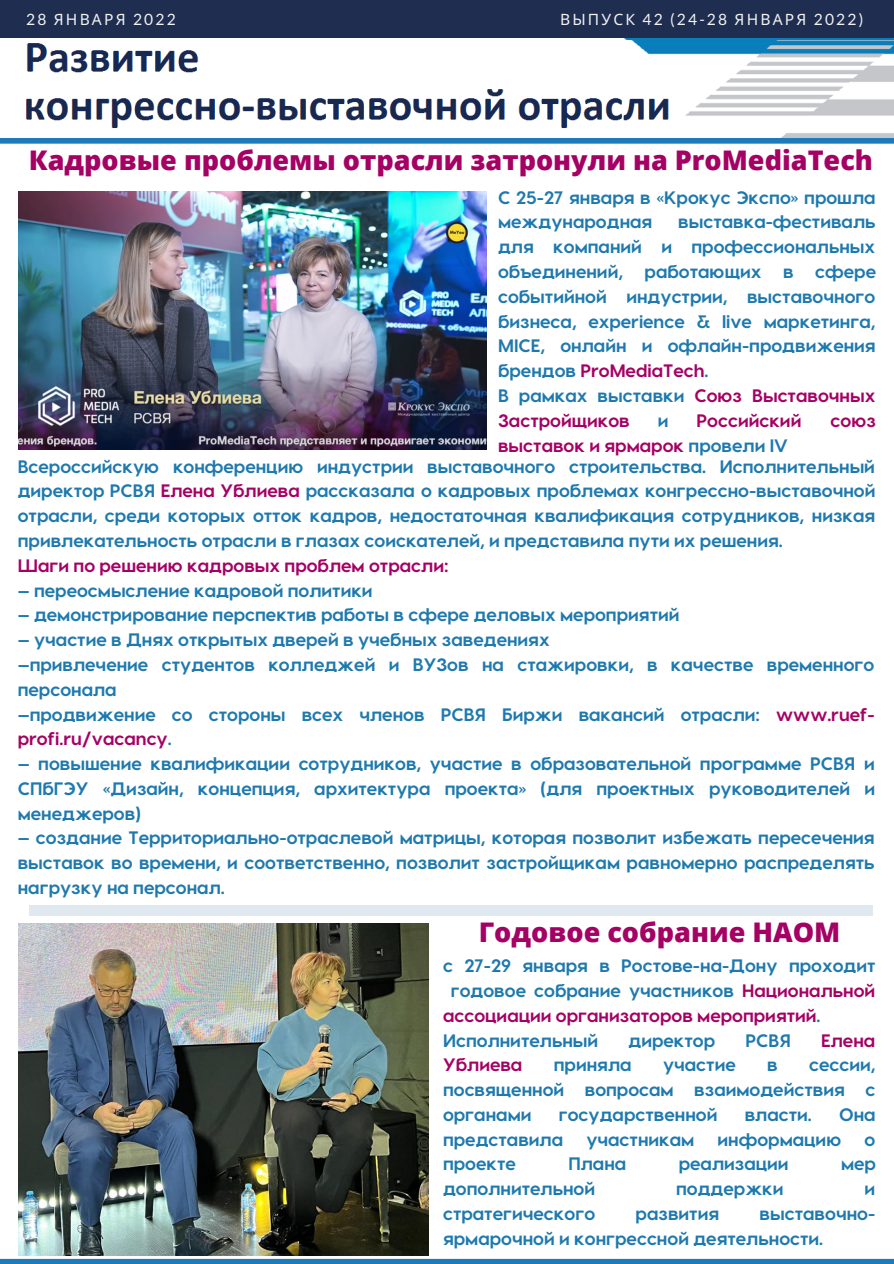
<style>
.page{position:relative;width:894px;height:1264px;background:#fff}
.page>*{position:absolute;margin:0;border:0;box-sizing:border-box;transform-origin:0 0}
.t1{font:800 27px "Open Sans";color:#a50064}
.t2{font:700 18px/24.8px "Visby CF";color:#1e79ae;text-align:justify}
.t3{font:700 18px/24.8px "Visby CF";color:#a50064}
.t4{font:15.6px "Lato";letter-spacing:.14em;color:#f2f2f2}
.s1{font-family:"Noto Sans"}
.s2{color:#a50064}
.s3{color:#1e79ae}
</style>
<div class="page">
<div style="left:0;top:0;width:893px;height:38px;background:#1e2d50"></div>
<img style="left:624px;top:38px;width:269px;height:3px">
<div style="left:29px;top:905px;width:843px;height:10px;background:#e0e8f0"></div>
<div style="left:1px;top:1258px;width:892px;height:5px;background:#1b7bbb"></div>
<img style="left:25px;top:41px;width:868px;height:97px">
<div style="left:0;top:138px;width:893px;height:6px;background:#1b7bbb"></div>
<img style="left:18px;top:192px;width:468px;height:258px">
<img style="left:18px;top:923px;width:410px;height:332px">
<p class="t4" style="left:26px;top:10px;width:151px">28 <span class="s1">ЯНВАРЯ</span> 2022</p>
<p class="t4" style="left:560px;top:10px;width:305px"><span class="s1">ВЫПУСК</span> 42 (24-28 <span class="s1">ЯНВАРЯ</span> 2022)</p>
<p class="t1" style="left:29px;top:141px;width:845px">Кадровые проблемы отрасли затронули на ProMediaTech</p>
<p class="t2" style="left:498px;top:184px;width:379px">С 25-27 января в «Крокус Экспо» прошла международная</p>
<p class="t2" style="left:498px;top:209px;width:379px;text-indent:180px">выставка-фестиваль для компаний и профессиональных объединений, работающих в сфере событийной индустрии, выставочного бизнеса, experience &amp; live маркетинга, MICE, онлайн и офлайн-продвижения брендов <span class="s2">ProMediaTech</span>.</p>
<p class="t3" style="left:498px;top:382px;width:379px"><span class="s3">В рамках выставки</span> Союз Выставочных<br>Застройщиков</p>
<p class="t2" style="left:657px;top:407px;width:12px">и</p>
<p class="t3" style="left:696px;top:407px;width:106px">Российский</p>
<p class="t3" style="left:830px;top:407px;width:47px">союз</p>
<p class="t3" style="left:498px;top:432px;width:291px">выставок и ярмарок <span class="s3">провели IV</span></p>
<p class="t2" style="left:18px;top:453px;width:858px">Всероссийскую конференцию индустрии выставочного строительства. Исполнительный директор РСВЯ <span class="s2">Елена Ублиева</span> рассказала о кадровых проблемах конгрессно-выставочной отрасли, среди которых отток кадров, недостаточная квалификация сотрудников, низкая привлекательность отрасли в глазах соискателей, и представила пути их решения.</p>
<p class="t3" style="left:18px;top:552px;width:432px">Шаги по решению кадровых проблем отрасли:</p>
<p class="t2" style="left:18px;top:577px;width:356px">— переосмысление кадровой политики</p>
<p class="t2" style="left:18px;top:601px;width:663px">— демонстрирование перспектив работы в сфере деловых мероприятий</p>
<p class="t2" style="left:18px;top:626px;width:533px">— участие в Днях открытых дверей в учебных заведениях</p>
<p class="t2" style="left:18px;top:651px;width:857px">—привлечение студентов колледжей и ВУЗов на стажировки, в качестве временного персонала</p>
<p class="t2" style="left:18px;top:700px;width:858px">—продвижение со стороны всех членов РСВЯ Биржи вакансий отрасли: <span class="s2">www.ruef&shy;profi.ru/vacancy</span>.</p>
<p class="t2" style="left:18px;top:750px;width:858px">— повышение квалификации сотрудников, участие в образовательной программе РСВЯ и СПбГЭУ «Дизайн, концепция, архитектура проекта» (для проектных руководителей и менеджеров)</p>
<p class="t2" style="left:18px;top:824px;width:858px">— создание Территориально-отраслевой матрицы, которая позволит избежать пересечения выставок во времени, и соответственно, позволит застройщикам равномерно распределять нагрузку на персонал.</p>
<p class="t1" style="left:478px;top:912px;width:363px">Годовое собрание НАОМ</p>
<p class="t2" style="left:443px;top:952px;width:434px">с 27-29 января в Ростове-на-Дону проходит</p>
<p class="t2" style="left:450px;top:977px;width:426px">годовое собрание участников <span class="s2">Национальной</span></p>
<p class="t3" style="left:443px;top:1002px;width:379px">ассоциации организаторов мероприятий<span class="s3">.</span></p>
<p class="t2" style="left:443px;top:1026px;width:157px">Исполнительный</p>
<p class="t2" style="left:628px;top:1026px;width:88px">директор</p>
<p class="t2" style="left:745px;top:1026px;width:47px">РСВЯ</p>
<p class="t3" style="left:820px;top:1026px;width:56px">Елена</p>
<p class="t3" style="left:443px;top:1051px;width:81px">Ублиева</p>
<p class="t2" style="left:553px;top:1051px;width:79px">приняла</p>
<p class="t2" style="left:662px;top:1051px;width:74px">участие</p>
<p class="t2" style="left:767px;top:1051px;width:12px">в</p>
<p class="t2" style="left:443px;top:1051px;width:434px;text-indent:366px">сессии, посвященной вопросам взаимодействия с органами</p>
<p class="t2" style="left:558px;top:1101px;width:160px">государственной</p>
<p class="t2" style="left:744px;top:1101px;width:69px">власти.</p>
<p class="t2" style="left:838px;top:1101px;width:38px">Она</p>
<p class="t2" style="left:443px;top:1125px;width:122px">представила</p>
<p class="t2" style="left:586px;top:1125px;width:110px">участникам</p>
<p class="t2" style="left:717px;top:1125px;width:125px">информацию</p>
<p class="t2" style="left:864px;top:1125px;width:12px">о</p>
<p class="t2" style="left:443px;top:1150px;width:74px">проекте</p>
<p class="t2" style="left:568px;top:1150px;width:59px">Плана</p>
<p class="t2" style="left:678px;top:1150px;width:111px">реализации</p>
<p class="t2" style="left:840px;top:1150px;width:36px">мер</p>
<p class="t2" style="left:443px;top:1175px;width:153px">дополнительной</p>
<p class="t2" style="left:676px;top:1175px;width:109px">поддержки</p>
<p class="t2" style="left:864px;top:1175px;width:12px">и</p>
<p class="t2" style="left:443px;top:1200px;width:154px">стратегического</p>
<p class="t2" style="left:635px;top:1200px;width:85px">развития</p>
<p class="t2" style="left:443px;top:1200px;width:433px;text-indent:316px">выставочно&shy;ярмарочной и конгрессной деятельности.</p>
</div>
